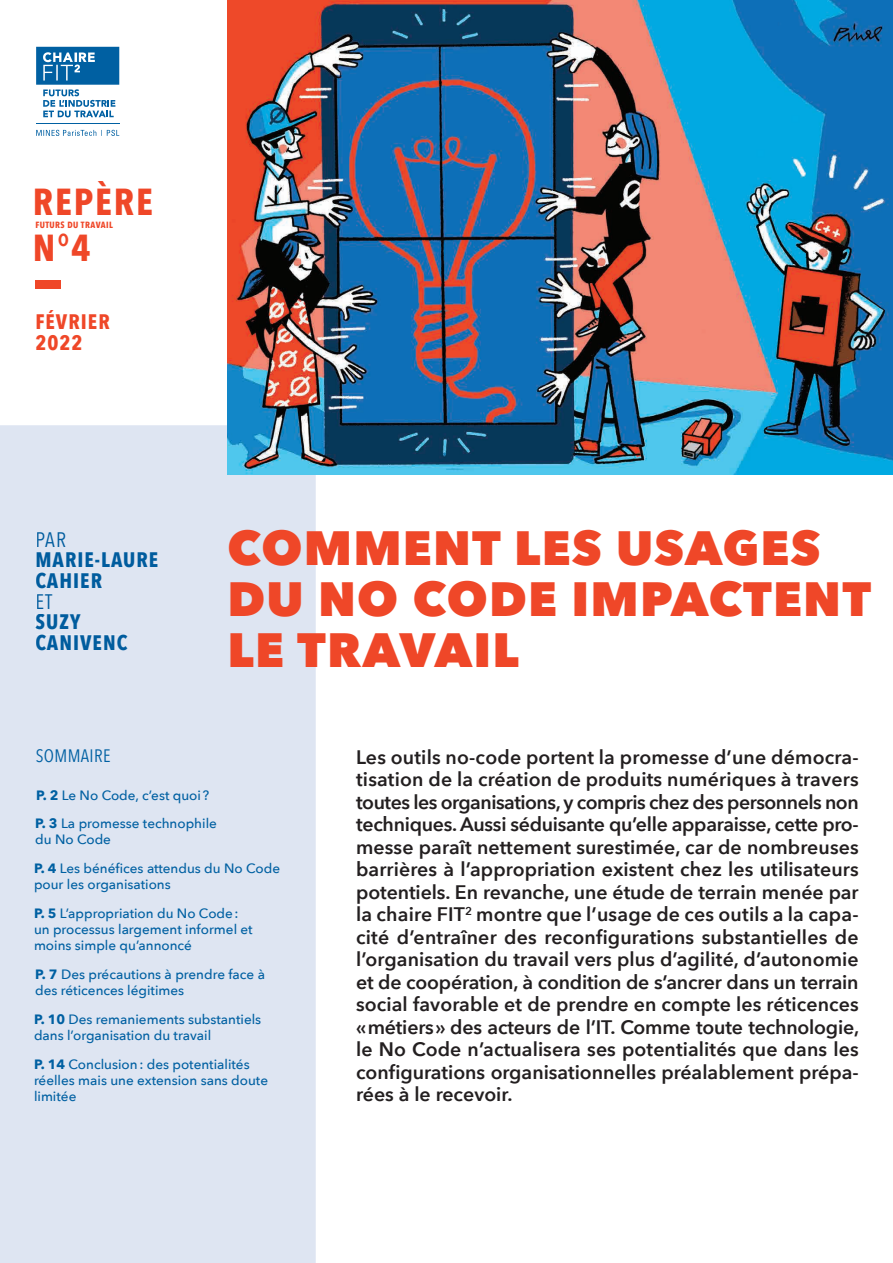
<style>
.page{position:relative;width:893px;height:1263px;background:#fff}
.page>*{position:absolute;margin:0;border:0;box-sizing:border-box;transform-origin:0 0}
.t1{font:800 48px/51px "Avenir Next";letter-spacing:.025em;color:#ef4728}
.t2{font:700 37.5px/46.5px "Avenir Next Condensed";letter-spacing:.05em;color:#ef4728}
.t3{font:700 21px/20.7px "Avenir Next Condensed";letter-spacing:.05em;color:#005c9e}
.t4{font:700 21px/20.7px "Avenir Next Condensed";letter-spacing:.05em;color:#ef4728}
.t5{font:21px "Avenir Next Condensed";color:#005c9e}
.t6{font:600 19.5px/22.5px "Avenir Next";color:#231f20;text-align:justify}
.t7{font:18px "Avenir Next Condensed";letter-spacing:.02em;color:#0060a2}
.t8{font:500 13.5px/16.2px "Avenir Next";color:#0060a2}
.t9{font:700 9px "Avenir Next Condensed";letter-spacing:.05em;color:#ef4728}
.s1{font-weight:700}
</style>
<div class="page">
<div style="left:0;top:425px;width:316px;height:838px;background:#dee5f2"></div>
<div style="left:35px;top:280px;width:26px;height:9px;background:#ef4728"></div>
<svg style="left:36px;top:130px;width:83px;height:6px"></svg>
<hr style="left:36px;top:123px;width:83px;height:1px;background:#0060a2">
<svg style="left:36px;top:47px;width:83px;height:70px"></svg>
<img style="left:227px;top:0;width:666px;height:474px">
<div style="left:37px;top:532px;width:28px;height:15px;background:#dee5f2"></div>
<div style="left:37px;top:553px;width:121px;height:15px;background:#dee5f2"></div>
<div style="left:36px;top:573px;width:66px;height:15px;background:#dee5f2"></div>
<div style="left:37px;top:594px;width:15px;height:15px;background:#dee5f2"></div>
<div style="left:36px;top:614px;width:45px;height:16px;background:#dee5f2"></div>
<div style="left:36px;top:635px;width:92px;height:15px;background:#dee5f2"></div>
<h2 class="t2" style="left:33px;top:178px;width:121px">REPÈRE<br>N°4</h2>
<p class="t9" style="left:35px;top:219px;width:79px">FUTURS DU TRAVAIL</p>
<p class="t4" style="left:35px;top:311px;width:76px">FÉVRIER<br>2022</p>
<p class="t5" style="left:35px;top:521px;width:32px">PAR</p>
<p class="t3" style="left:35px;top:550px;width:124px">MARIE-LAURE<br>CAHIER</p>
<p class="t5" style="left:35px;top:583px;width:18px">ET</p>
<p class="t3" style="left:35px;top:611px;width:94px">SUZY<br>CANIVENC</p>
<h1 class="t1" style="left:227px;top:522px;width:645px">COMMENT LES USAGES<br>DU NO CODE IMPACTENT<br>LE TRAVAIL</h1>
<p class="t7" style="left:36px;top:740px;width:76px">SOMMAIRE</p>
<p class="t8" style="left:35px;top:780px;width:183px;line-height:28.7px"><span class="s1">P. 2</span> Le No Code, c’est quoi ?<br><span class="s1">P. 3</span> La promesse technophile</p>
<p class="t8" style="left:35px;top:831px;width:77px">du No Code</p>
<p class="t8" style="left:34px;top:860px;width:248px"><span class="s1">P. 4</span> Les bénéfices attendus du No Code pour les organisations</p>
<p class="t8" style="left:34px;top:905px;width:220px"><span class="s1">P. 5</span> L’appropriation du No Code : un processus largement informel et moins simple qu’annoncé</p>
<p class="t8" style="left:35px;top:966px;width:231px"><span class="s1">P. 7</span> Des précautions à prendre face à des réticences légitimes</p>
<p class="t8" style="left:34px;top:1011px;width:229px"><span class="s1">P. 10</span> Des remaniements substantiels dans l’organisation du travail</p>
<p class="t8" style="left:34px;top:1056px;width:236px"><span class="s1">P. 14</span> Conclusion : des potentialités réelles mais une extension sans doute limitée</p>
<p class="t6" style="left:356px;top:745px;width:505px">Les outils no-code portent la promesse d’une démocra - tisation de la création de produits numériques à travers toutes les organisations, y compris chez des personnels non techniques. Aussi séduisante qu’elle apparaisse, cette pro&shy;messe paraît nettement surestimée, car de nom breuses barrières à l’appropriation existent chez les utilisateurs potentiels. En revanche, une étude de terrain menée par la chaire FIT<sup>2</sup> montre que l’usage de ces outils a la capa - cité d’entraîner des reconfigurations substantielles de l’organisation du travail vers plus d’agilité, d’autonomie et de coopération, à condition de s’ancrer dans un terrain social favorable et de prendre en compte les réticences « métiers » des acteurs de l’IT. Comme toute technologie, le No Code n’actualisera ses potentialités que dans les configurations organisationnelles préalablement prépa&shy;rées à le recevoir.</p>
</div>
